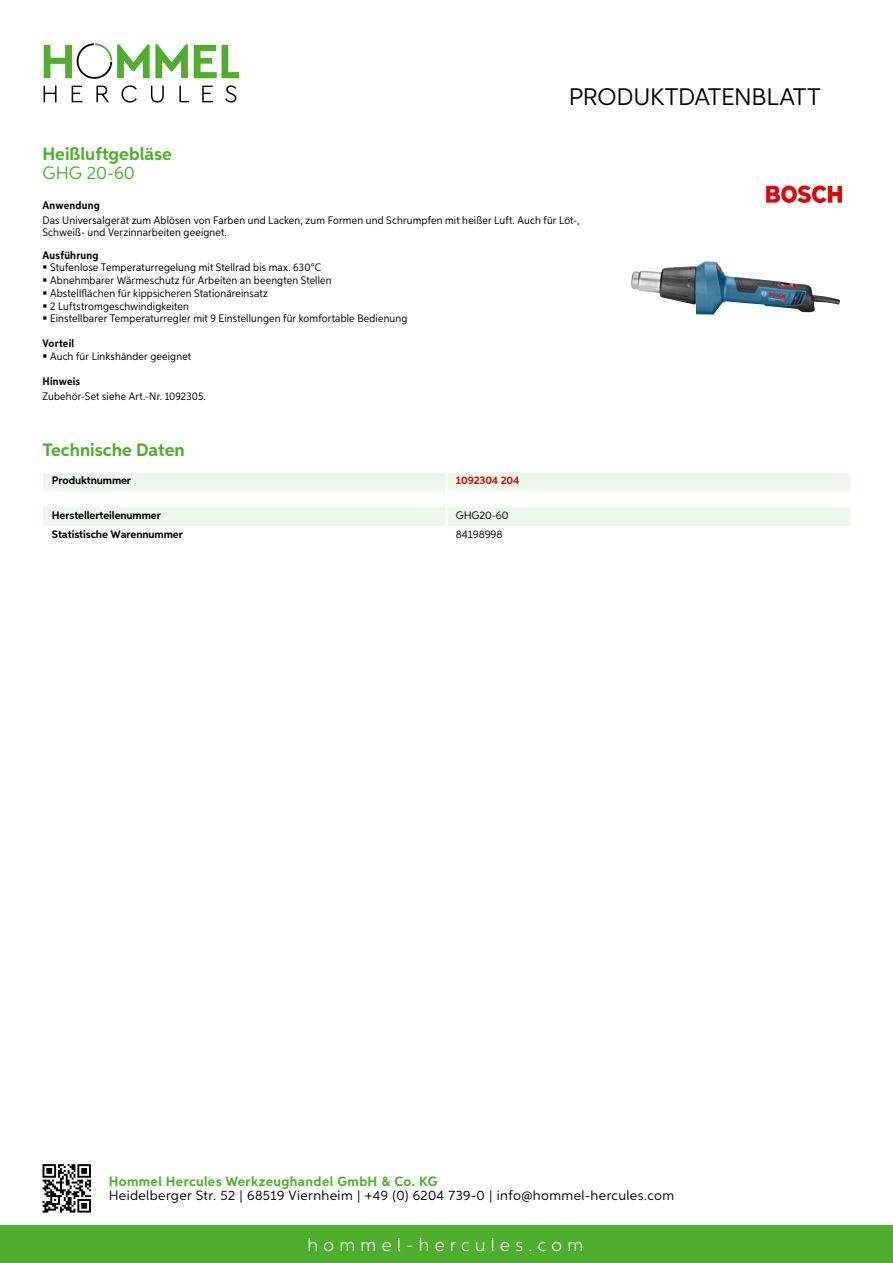
<style>
.page{position:relative;width:893px;height:1263px;background:#fff}
.page>*{position:absolute;margin:0;border:0;box-sizing:border-box;transform-origin:0 0}
.t1{font:24px "Aspira";letter-spacing:-.01em;color:#000}
.t2{font:700 18px "Aspira";color:#50ae2f}
.t3{font:300 18px "Aspira";letter-spacing:.3em;color:#fff}
.t4{font:18px "Aspira";color:#50ae2f}
.t5{font:13.5px "Aspira";letter-spacing:.03em;color:#000}
.t6{font:700 13.5px "Aspira";letter-spacing:.03em;color:#50ae2f}
.t7{font:10.95px/12.8px "Aspira Nar";letter-spacing:.015em;color:#000}
.t8{font:700 10.95px "Aspira";letter-spacing:-.01em;color:#000}
.t9{font:700 10.95px "Aspira Nar";letter-spacing:.02em;color:#000}
.t10{font:10.95px "Aspira";letter-spacing:-.01em;color:#000}
.t11{font:700 10.95px "Aspira";letter-spacing:-.01em;color:#cd1013}
</style>
<div class="page">
<div style="left:0;top:1226px;width:893px;height:37px;background:#50ae2f"></div>
<svg style="left:43px;top:1164px;width:48px;height:48px"></svg>
<svg style="left:194px;top:45px;width:45px;height:33px"></svg>
<svg style="left:44px;top:43px;width:144px;height:36px"></svg>
<svg style="left:44px;top:86px;width:13px;height:16px"></svg>
<svg style="left:72px;top:86px;width:10px;height:16px"></svg>
<svg style="left:96px;top:86px;width:13px;height:16px"></svg>
<svg style="left:121px;top:85px;width:16px;height:18px"></svg>
<svg style="left:151px;top:86px;width:13px;height:17px"></svg>
<svg style="left:179px;top:86px;width:10px;height:16px"></svg>
<svg style="left:202px;top:86px;width:11px;height:16px"></svg>
<svg style="left:225px;top:85px;width:11px;height:18px"></svg>
<div style="left:43px;top:473px;width:807px;height:19px;background:#eef7eb"></div>
<hr style="left:445px;top:472px;width:3px;height:20px;background:#fff">
<div style="left:43px;top:507px;width:807px;height:19px;background:#eef7eb"></div>
<img style="left:631px;top:261px;width:209px;height:54px">
<svg style="left:766px;top:185px;width:76px;height:18px"></svg>
<h1 class="t1" style="left:569px;top:82px;width:253px">Produktdatenblatt</h1>
<h2 class="t2" style="left:43px;top:142px;width:131px">Heißluftgebläse</h2>
<h2 class="t4" style="left:43px;top:162px;width:94px">GHG 20-60</h2>
<p class="t9" style="left:43px;top:199px;width:59px">Anwendung</p>
<p class="t7" style="left:43px;top:214px;width:538px;line-height:12px">Das Universalgerät zum Ablösen von Farben und Lacken, zum Formen und Schrumpfen mit heißer Luft. Auch für Löt-,<br>Schweiß- und Verzinnarbeiten geeignet.</p>
<p class="t9" style="left:43px;top:248px;width:58px">Ausführung</p>
<p class="t7" style="left:50px;top:261px;width:359px">Stufenlose Temperaturregelung mit Stellrad bis max. 630°C<br>Abnehmbarer Wärmeschutz für Arbeiten an beengten Stellen<br>Abstellflächen für kippsicheren Stationäreinsatz<br>2 Luftstromgeschwindigkeiten<br>Einstellbarer Temperaturregler mit 9 Einstellungen für komfortable Bedienung</p>
<p class="t9" style="left:43px;top:336px;width:33px">Vorteil</p>
<p class="t7" style="left:50px;top:349px;width:143px">Auch für Linkshänder geeignet</p>
<p class="t9" style="left:43px;top:374px;width:39px">Hinweis</p>
<p class="t7" style="left:43px;top:390px;width:165px">Zubehör-Set siehe Art.-Nr. 1092305.</p>
<h2 class="t2" style="left:43px;top:438px;width:144px">Technische Daten</h2>
<p class="t8" style="left:52px;top:474px;width:81px">Produktnummer</p>
<p class="t11" style="left:456px;top:474px;width:65px">1092304 204</p>
<p class="t8" style="left:52px;top:508px;width:111px">Herstellerteilenummer</p>
<p class="t10" style="left:456px;top:508px;width:54px">GHG20-60</p>
<p class="t8" style="left:52px;top:528px;width:132px">Statistische Warennummer</p>
<p class="t10" style="left:456px;top:528px;width:48px">84198998</p>
<p class="t6" style="left:109px;top:1172px;width:330px">Hommel Hercules Werkzeughandel GmbH &amp; Co. KG</p>
<p class="t5" style="left:109px;top:1187px;width:567px">Heidelberger Str. 52 | 68519 Viernheim | +49 (0) 6204 739-0 | info@hommel-hercules.com</p>
<h2 class="t3" style="left:307px;top:1234px;width:277px">hommel-hercules.com</h2>
</div>
